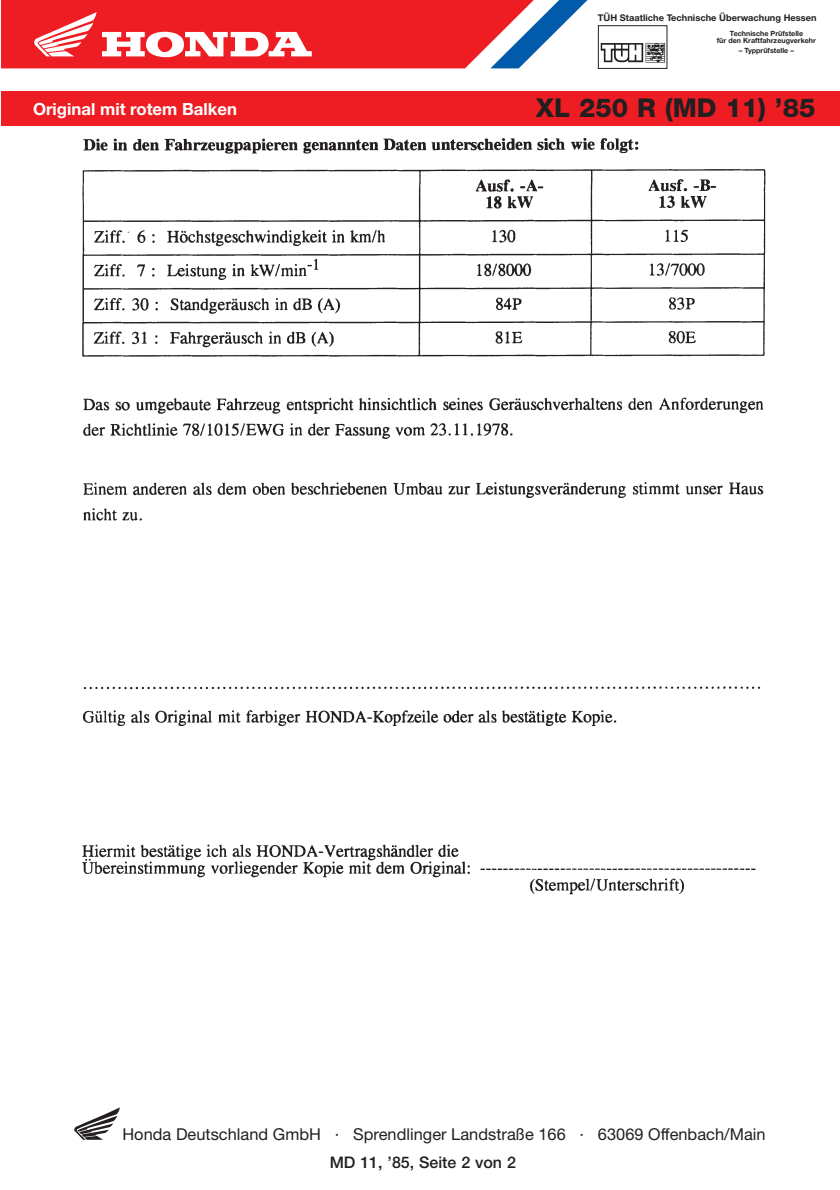
<style>
.page{position:relative;width:840px;height:1190px;background:#fff}
.page>*{position:absolute;margin:0;border:0;box-sizing:border-box;transform-origin:0 0}
.t1{font:800 26px "Helvetica Neue";color:#231f20}
.t2{font:700 16.8px "Helvetica Neue";color:#fff}
.t3{font:16.4px "Helvetica Neue";color:#231f20}
.t4{font:500 16px "Helvetica Neue";color:#231f20}
.t5{font:700 9.2px "Helvetica Neue";letter-spacing:.005em;color:#231f20}
.t6{font:700 7.2px/7.2px "Helvetica Neue";color:#231f20;text-align:center}
</style>
<div class="page">
<svg style="left:2px;top:0;width:596px;height:68px"></svg>
<div style="left:2px;top:91px;width:838px;height:34px;background:#ee1d23"></div>
<img style="left:601px;top:42px;width:64px;height:21px">
<div style="left:598px;top:25px;width:69px;height:44px;border:1px solid #231f20"></div>
<svg style="left:74px;top:1108px;width:46px;height:32px"></svg>
<img style="left:82px;top:138px;width:684px;height:757px">
<p class="t2" style="left:33px;top:103px;width:206px">Original mit rotem Balken</p>
<p class="t5" style="left:598px;top:15px;width:220px">TÜH Staatliche Technische Überwachung Hessen</p>
<p class="t6" style="left:717px;top:30px;width:101px">Technische Prüfstelle<br>für den Kraftfahrzeugverkehr</p>
<p class="t6" style="left:739px;top:48px;width:56px">– Typprüfstelle –</p>
<h1 class="t1" style="left:536px;top:99px;width:281px">XL 250 R (MD 11) ’85</h1>
<p class="t3" style="left:122px;top:1128px;width:645px">Honda Deutschland GmbH · Sprendlinger Landstraße 166 · 63069 Offenbach/Main</p>
<p class="t4" style="left:330px;top:1157px;width:188px">MD 11, ’85, Seite 2 von 2</p>
</div>
